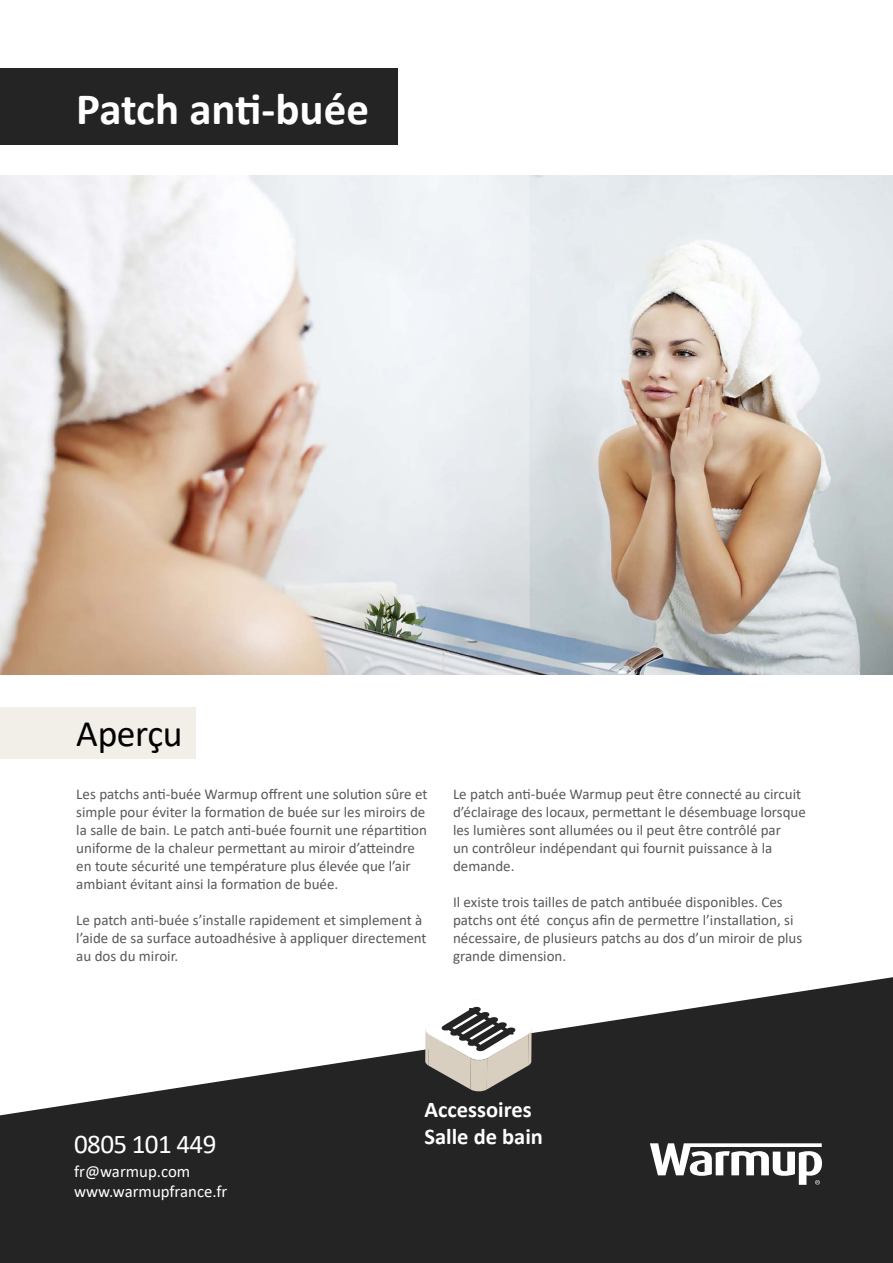
<style>
.page{position:relative;width:893px;height:1263px;background:#fff}
.page>*{position:absolute;margin:0;border:0;box-sizing:border-box;transform-origin:0 0}
.t1{font:700 45px "Calibri";color:#fff}
.t2{font:37.5px "Calibri";letter-spacing:-.01em;color:#000}
.t3{font:27.15px "Calibri";letter-spacing:-.025em;color:#fff}
.t4{font:700 22.5px/27px "Calibri";color:#fff}
.t5{font:16.8px/20.1px "Calibri";color:#fff}
.t6{font:15px/18px "Calibri";color:#58595b}
</style>
<div class="page">
<svg style="left:0;top:977px;width:893px;height:286px;fill:#242425"></svg>
<svg style="left:650px;top:1143px;width:172px;height:42px"></svg>
<svg style="left:424px;top:998px;width:109px;height:94px"></svg>
<img style="left:0;top:175px;width:893px;height:499px">
<div style="left:0;top:69px;width:398px;height:76px;background:#242425"></div>
<div style="left:0;top:707px;width:196px;height:51px;background:#f2eee8"></div>
<h1 class="t1" style="left:76px;top:77px;width:294px">Patch anti-buée</h1>
<h2 class="t2" style="left:76px;top:707px;width:108px">Aperçu</h2>
<p class="t6" style="left:76px;top:784px;width:353px">Les patchs anti-buée Warmup offrent une solution sûre et simple pour éviter la formation de buée sur les miroirs de la salle de bain. Le patch anti-buée fournit une répartition uniforme de la chaleur permettant au miroir d’atteindre en toute sécurité une température plus élevée que l’air ambiant évitant ainsi la formation de buée.</p>
<p class="t6" style="left:76px;top:910px;width:352px">Le patch anti-buée s’installe rapidement et simplement à l’aide de sa surface autoadhésive à appliquer directement au dos du miroir.</p>
<p class="t6" style="left:453px;top:784px;width:354px">Le patch anti-buée Warmup peut être connecté au circuit d’éclairage des locaux, permettant le désembuage lorsque les lumières sont allumées ou il peut être contrôlé par<br>un contrôleur indépendant qui fournit puissance à la demande.</p>
<p class="t6" style="left:453px;top:892px;width:351px">Il existe trois tailles de patch antibuée disponibles. Ces patchs ont été conçus afin de permettre l’installation, si nécessaire, de plusieurs patchs au dos d’un miroir de plus grande dimension.</p>
<h3 class="t3" style="left:74px;top:1125px;width:144px">0805 101 449</h3>
<p class="t5" style="left:74px;top:1161px;width:155px">fr@warmup.com www.warmupfrance.fr</p>
<h3 class="t4" style="left:424px;top:1096px;width:120px">Accessoires<br>Salle de bain</h3>
</div>
